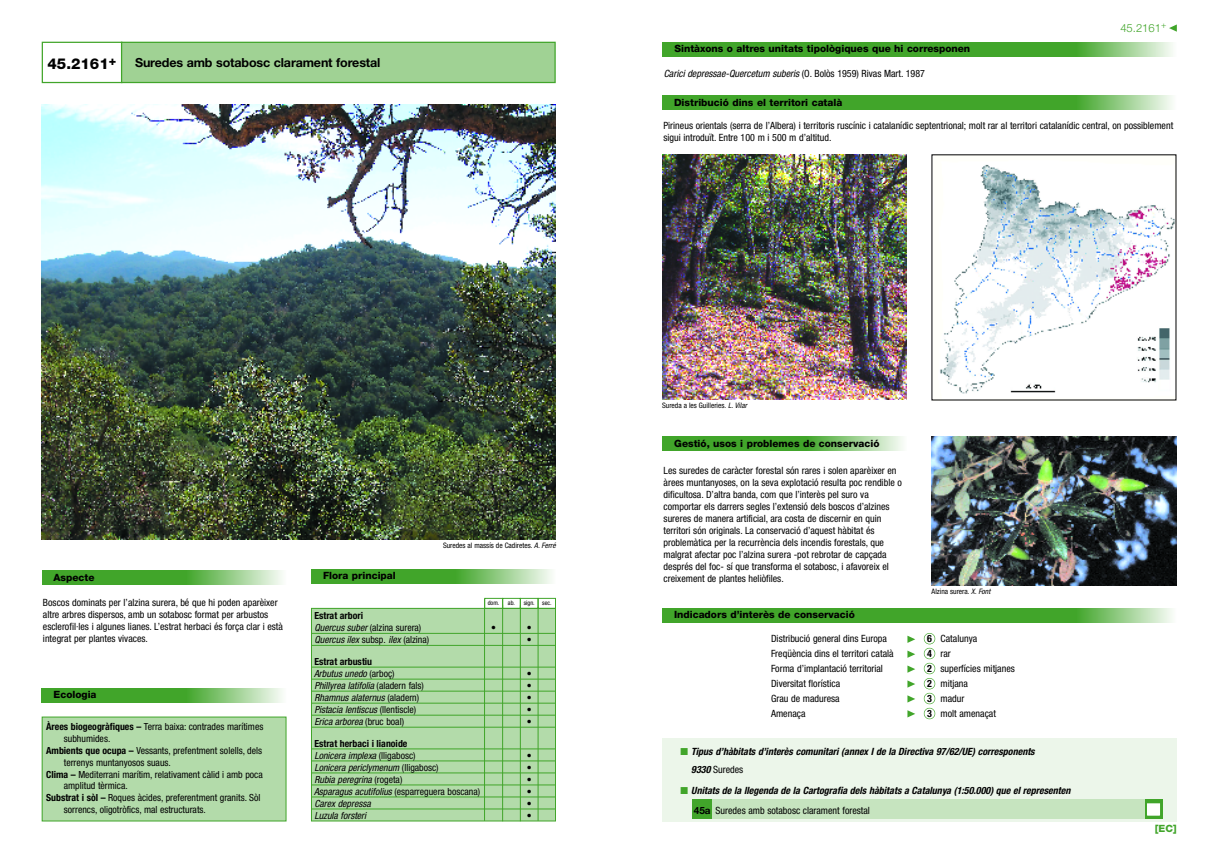
<style>
.page{position:relative;width:1218px;height:863px;background:#fff}
.page>*{position:absolute;margin:0;border:0;box-sizing:border-box;transform-origin:0 0}
.t1{font:800 15px "Helvetica Neue";color:#000}
.t2{font:700 12.5px "Helvetica Neue";letter-spacing:-.01em;color:#000}
.t3{font:300 11.25px "Helvetica Neue";color:#41a52a}
.t4{font:condensed 10px/12px "Helvetica Neue";color:#000}
.t5{font:800 10px "Helvetica Neue";color:#000}
.t6{font:italic 700 condensed 10px/17.5px "Helvetica Neue";color:#000}
.t7{font:italic condensed 10px "Helvetica Neue";color:#000}
.t8{font:800 10px "Helvetica Neue";color:#41a52a}
.t9{font:condensed 9.75px/12px "Helvetica Neue";color:#000}
.t10{font:italic condensed 9.75px "Helvetica Neue";color:#000}
.t11{font:700 condensed 9.75px/12px "Helvetica Neue";color:#000}
.t12{font:condensed 7.5px "Helvetica Neue";color:#000}
.t13{font:condensed 6.25px "Helvetica Neue";color:#000}
.s1{font-style:italic}
.s2{font-weight:700}
.s3{font-style:normal}
.s4{font-weight:400;font-style:italic}
.s5{font-weight:400}
.s6{color:#41a52a}
.s7{font-weight:400;font-style:normal}
.s8{font-weight:700;font-stretch:normal}
</style>
<div class="page">
<img style="left:41px;top:24px;width:1136px;height:798px">
<h1 class="t1" style="left:47px;top:58px;width:70px">45.2161<sup>+</sup></h1>
<p class="t2" style="left:135px;top:58px;width:247px">Suredes amb sotabosc clarament forestal</p>
<p class="t5" style="left:54px;top:573px;width:42px">Aspecte</p>
<p class="t5" style="left:323px;top:572px;width:74px">Flora principal</p>
<p class="t12" style="left:443px;top:542px;width:114px">Suredes al massís de Cadiretes. <span class="s1">A. Ferré</span></p>
<p class="t4" style="left:43px;top:598px;width:241px">Boscos dominats per l’alzina surera, bé que hi poden aparèixer altre arbres dispersos, amb un sotabosc format per arbustos esclerofil·les i algunes lianes. L’estrat herbaci és força clar i està integrat per plantes vivaces.</p>
<p class="t5" style="left:54px;top:691px;width:44px">Ecologia</p>
<p class="t9" style="left:46px;top:722px;width:219px"><span class="s2">Àrees biogeogràfiques –</span> Terra baixa: contrades marítimes</p>
<p class="t9" style="left:64px;top:734px;width:48px">subhumides.</p>
<p class="t9" style="left:46px;top:745px;width:217px"><span class="s2">Ambients que ocupa –</span> Vessants, prefentment solells, dels</p>
<p class="t9" style="left:64px;top:757px;width:108px">terrenys muntanyosos suaus.</p>
<p class="t9" style="left:46px;top:769px;width:218px"><span class="s2">Clima –</span> Mediterrani marítim, relativament càlid i amb poca</p>
<p class="t9" style="left:64px;top:781px;width:65px">amplitud tèrmica.</p>
<p class="t9" style="left:46px;top:792px;width:216px"><span class="s2">Substrat i sòl –</span> Roques àcides, preferentment granits. Sòl</p>
<p class="t9" style="left:64px;top:804px;width:143px">sorrencs, oligotròfics, mal estructurats.</p>
<p class="t9" style="left:314px;top:611px;width:108px"><span class="s2">Estrat arbori<br></span><span class="s1">Quercus suber</span> (alzina surera)</p>
<p class="t13" style="left:487px;top:601px;width:13px">dom.</p>
<p class="t13" style="left:508px;top:601px;width:45px">ab. sign. sec.</p>
<p class="t9" style="left:491px;top:623px;width:6px">•</p>
<p class="t9" style="left:526px;top:623px;width:6px">•</p>
<p class="t10" style="left:314px;top:636px;width:116px">Quercus ilex <span class="s3">subsp.</span> ilex <span class="s3">(alzina)</span></p>
<p class="t9" style="left:526px;top:635px;width:6px">•</p>
<p class="t11" style="left:314px;top:656px;width:82px">Estrat arbustiu<br><span class="s4">Arbutus unedo</span> <span class="s5">(arboç)</span></p>
<p class="t9" style="left:526px;top:668px;width:6px">•</p>
<p class="t10" style="left:314px;top:682px;width:111px">Phillyrea latifolia <span class="s3">(aladern fals)</span></p>
<p class="t9" style="left:526px;top:680px;width:6px">•</p>
<p class="t10" style="left:314px;top:694px;width:106px">Rhamnus alaternus <span class="s3">(aladern)</span></p>
<p class="t9" style="left:526px;top:692px;width:6px">•</p>
<p class="t10" style="left:314px;top:706px;width:103px">Pistacia lentiscus <span class="s3">(llentiscle)</span></p>
<p class="t9" style="left:526px;top:704px;width:6px">•</p>
<p class="t10" style="left:314px;top:718px;width:91px">Erica arborea <span class="s3">(bruc boal)</span></p>
<p class="t9" style="left:526px;top:716px;width:6px">•</p>
<p class="t11" style="left:314px;top:738px;width:103px">Estrat herbaci i lianoide<br><span class="s4">Lonicera implexa</span> <span class="s5">(lligabosc)</span></p>
<p class="t9" style="left:526px;top:750px;width:6px">•</p>
<p class="t10" style="left:314px;top:764px;width:126px">Lonicera periclymenum <span class="s3">(lligabosc)</span></p>
<p class="t9" style="left:526px;top:762px;width:6px">•</p>
<p class="t10" style="left:314px;top:776px;width:89px">Rubia peregrina <span class="s3">(rogeta)</span></p>
<p class="t9" style="left:526px;top:774px;width:6px">•</p>
<p class="t9" style="left:314px;top:786px;width:168px"><span class="s1">Asparagus acutifolius</span> (esparreguera boscana)</p>
<p class="t9" style="left:526px;top:786px;width:6px">•</p>
<p class="t10" style="left:314px;top:800px;width:58px">Carex depressa</p>
<p class="t9" style="left:526px;top:798px;width:6px">•</p>
<p class="t10" style="left:314px;top:812px;width:53px">Luzula forsteri</p>
<p class="t9" style="left:526px;top:810px;width:6px">•</p>
<p class="t5" style="left:674px;top:45px;width:297px">Sintàxons o altres unitats tipològiques que hi corresponen</p>
<p class="t7" style="left:663px;top:70px;width:263px">Carici depressae-Quercetum suberis <span class="s3">(O. Bolòs 1959) Rivas Mart. 1987</span></p>
<p class="t5" style="left:674px;top:98px;width:170px">Distribució dins el territori català</p>
<p class="t3" style="left:1120px;top:24px;width:47px">45.2161<sup>+</sup></p>
<p class="t4" style="left:663px;top:121px;width:511px">Pirineus orientals (serra de l’Albera) i territoris ruscínic i catalanídic septentrional; molt rar al territori catalanídic central, on possiblement sigui introduït. Entre 100 m i 500 m d’altitud.</p>
<p class="t12" style="left:662px;top:403px;width:86px">Sureda a les Guilleries. <span class="s1">L. Vilar</span></p>
<p class="t5" style="left:674px;top:439px;width:207px">Gestió, usos i problemes de conservació</p>
<p class="t4" style="left:663px;top:465px;width:240px">Les suredes de caràcter forestal són rares i solen aparèixer en àrees muntanyoses, on la seva explotació resulta poc rendible o dificultosa. D’altra banda, com que l’interès pel suro va comportar els darrers segles l’extensió dels boscos d’alzines sureres de manera artificial, ara costa de discernir en quin territori són originals. La conservació d’aquest hàbitat és problemàtica per la recurrència dels incendis forestals, que malgrat afectar poc l’alzina surera -pot rebrotar de capçada després del foc- sí que transforma el sotabosc, i afavoreix el creixement de plantes heliòfiles.</p>
<p class="t5" style="left:674px;top:611px;width:182px">Indicadors d’interès de conservació</p>
<p class="t12" style="left:931px;top:588px;width:60px">Alzina surera. <span class="s1">X. Font</span></p>
<p class="t4" style="left:771px;top:633px;width:117px">Distribució general dins Europa</p>
<p class="t4" style="left:927px;top:633px;width:52px"><span class="s2">6</span> Catalunya</p>
<p class="t4" style="left:771px;top:648px;width:124px">Freqüència dins el territori català</p>
<p class="t4" style="left:927px;top:648px;width:25px"><span class="s2">4</span> rar</p>
<p class="t4" style="left:771px;top:663px;width:113px">Forma d’implantació territorial</p>
<p class="t4" style="left:927px;top:663px;width:89px"><span class="s2">2</span> superfícies mitjanes</p>
<p class="t4" style="left:771px;top:678px;width:71px">Diversitat florística</p>
<p class="t4" style="left:927px;top:678px;width:42px"><span class="s2">2</span> mitjana</p>
<p class="t4" style="left:771px;top:693px;width:70px">Grau de maduresa</p>
<p class="t4" style="left:927px;top:693px;width:39px"><span class="s2">3</span> madur</p>
<p class="t4" style="left:771px;top:708px;width:36px">Amenaça</p>
<p class="t4" style="left:927px;top:708px;width:70px"><span class="s2">3</span> molt amenaçat</p>
<p class="t6" style="left:691px;top:744px;width:345px;text-indent:-11px"><span class="s6">■</span> Tipus d’hàbitats d’interès comunitari (annex I de la Directiva 97/62/UE) corresponents<br>9330 <span class="s7">Suredes</span></p>
<p class="t6" style="left:680px;top:782px;width:391px"><span class="s6">■</span> Unitats de la llegenda de la Cartografia dels hàbitats a Catalunya (1:50.000) que el representen</p>
<p class="t4" style="left:693px;top:805px;width:178px"><span class="s8">45a</span> Suredes amb sotabosc clarament forestal</p>
<p class="t8" style="left:1154px;top:824px;width:23px">[EC]</p>
</div>
